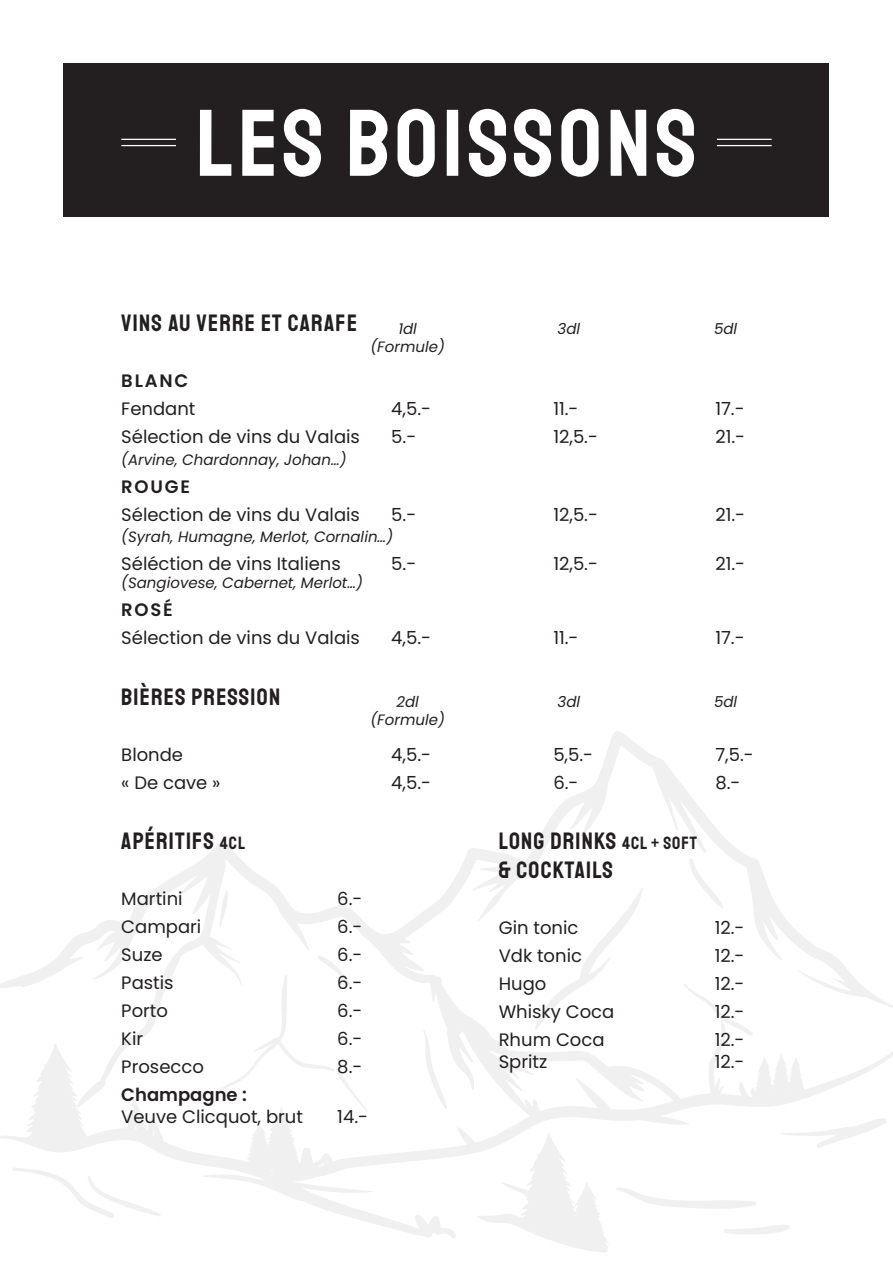
<style>
.page{position:relative;width:893px;height:1263px;background:#fff}
.page>*{position:absolute;margin:0;border:0;box-sizing:border-box;transform-origin:0 0}
.t1{font:94.8px "Staatliches";letter-spacing:.05em;color:#fff}
.t2{font:24px/28.8px "Staatliches";letter-spacing:.05em;color:#231f20}
.t3{font:18px "Poppins";color:#231f20}
.t4{font:600 18px "Poppins";letter-spacing:.1em;color:#231f20}
.t5{font:600 18px "Poppins";color:#231f20}
.t6{font:italic 15px/18px "Poppins";color:#231f20;text-align:center}
.s1{font-size:18px}
</style>
<div class="page">
<svg style="left:0;top:731px;width:893px;height:507px"></svg>
<svg style="left:689px;top:857px;width:35px;height:52px"></svg>
<svg style="left:534px;top:887px;width:109px;height:143px"></svg>
<svg style="left:423px;top:1030px;width:24px;height:79px"></svg>
<svg style="left:219px;top:890px;width:10px;height:37px"></svg>
<svg style="left:477px;top:1132px;width:132px;height:120px"></svg>
<svg style="left:217px;top:955px;width:151px;height:157px"></svg>
<svg style="left:12px;top:1167px;width:149px;height:52px"></svg>
<svg style="left:615px;top:1187px;width:142px;height:23px"></svg>
<svg style="left:723px;top:1224px;width:68px;height:11px"></svg>
<svg style="left:780px;top:1117px;width:108px;height:32px"></svg>
<div style="left:64px;top:64px;width:765px;height:153px;background:#231f20"></div>
<hr style="left:121px;top:139px;width:55px;height:1px;background:#fff">
<hr style="left:121px;top:145px;width:55px;height:1px;background:#fff">
<hr style="left:717px;top:139px;width:55px;height:1px;background:#fff">
<hr style="left:717px;top:145px;width:55px;height:1px;background:#fff">
<h1 class="t1" style="left:196px;top:80px;width:502px">LES BOISSONS</h1>
<h2 class="t2" style="left:121px;top:308px;width:237px">VINS AU VERRE ET CARAFE</h2>
<p class="t6" style="left:370px;top:320px;width:76px">1dl (Formule)</p>
<p class="t6" style="left:557px;top:320px;width:24px">3dl</p>
<p class="t6" style="left:714px;top:320px;width:25px">5dl</p>
<p class="t4" style="left:121px;top:370px;width:68px">BLANC</p>
<p class="t3" style="left:121px;top:398px;width:76px">Fendant</p>
<p class="t3" style="left:391px;top:398px;width:41px">4,5.-</p>
<p class="t3" style="left:553px;top:398px;width:27px">11.-</p>
<p class="t3" style="left:715px;top:398px;width:31px">17.-</p>
<p class="t3" style="left:121px;top:426px;width:240px">Sélection de vins du Valais</p>
<p class="t3" style="left:391px;top:426px;width:27px">5.-</p>
<p class="t3" style="left:553px;top:426px;width:46px">12,5.-</p>
<p class="t3" style="left:715px;top:426px;width:31px">21.-</p>
<p class="t6" style="left:121px;top:450px;width:227px">(Arvine, Chardonnay, Johan…)</p>
<p class="t4" style="left:121px;top:476px;width:70px">ROUGE</p>
<p class="t3" style="left:121px;top:504px;width:240px">Sélection de vins du Valais</p>
<p class="t3" style="left:391px;top:504px;width:27px">5.-</p>
<p class="t3" style="left:553px;top:504px;width:46px">12,5.-</p>
<p class="t3" style="left:715px;top:504px;width:31px">21.-</p>
<p class="t6" style="left:121px;top:528px;width:273px">(Syrah, Humagne, Merlot, Cornalin…)</p>
<p class="t3" style="left:121px;top:553px;width:221px">Séléction de vins Italiens</p>
<p class="t3" style="left:391px;top:553px;width:27px">5.-</p>
<p class="t3" style="left:553px;top:553px;width:46px">12,5.-</p>
<p class="t3" style="left:715px;top:553px;width:31px">21.-</p>
<p class="t6" style="left:121px;top:574px;width:243px">(Sangiovese, Cabernet, Merlot…)</p>
<p class="t4" style="left:121px;top:599px;width:53px">ROSÉ</p>
<p class="t3" style="left:121px;top:627px;width:240px">Sélection de vins du Valais</p>
<p class="t3" style="left:391px;top:627px;width:41px">4,5.-</p>
<p class="t3" style="left:553px;top:627px;width:27px">11.-</p>
<p class="t3" style="left:715px;top:627px;width:31px">17.-</p>
<h2 class="t2" style="left:121px;top:682px;width:160px">BIÈRES PRESSION</h2>
<p class="t6" style="left:370px;top:693px;width:76px">2dl (Formule)</p>
<p class="t6" style="left:557px;top:693px;width:24px">3dl</p>
<p class="t6" style="left:714px;top:693px;width:25px">5dl</p>
<p class="t3" style="left:121px;top:744px;width:63px">Blonde</p>
<p class="t3" style="left:391px;top:744px;width:41px">4,5.-</p>
<p class="t3" style="left:553px;top:744px;width:41px">5,5.-</p>
<p class="t3" style="left:715px;top:744px;width:40px">7,5.-</p>
<p class="t3" style="left:121px;top:772px;width:101px">« De cave »</p>
<p class="t3" style="left:391px;top:772px;width:41px">4,5.-</p>
<p class="t3" style="left:553px;top:772px;width:27px">6.-</p>
<p class="t3" style="left:715px;top:772px;width:27px">8.-</p>
<h2 class="t2" style="left:121px;top:826px;width:125px">APÉRITIFS <span class="s1">4CL</span></h2>
<p class="t3" style="left:121px;top:888px;width:63px">Martini</p>
<p class="t3" style="left:337px;top:888px;width:27px">6.-</p>
<p class="t3" style="left:121px;top:916px;width:82px">Campari</p>
<p class="t3" style="left:337px;top:916px;width:27px">6.-</p>
<p class="t3" style="left:121px;top:944px;width:43px">Suze</p>
<p class="t3" style="left:337px;top:944px;width:27px">6.-</p>
<p class="t3" style="left:121px;top:972px;width:54px">Pastis</p>
<p class="t3" style="left:337px;top:972px;width:27px">6.-</p>
<p class="t3" style="left:121px;top:1000px;width:48px">Porto</p>
<p class="t3" style="left:337px;top:1000px;width:27px">6.-</p>
<p class="t3" style="left:121px;top:1028px;width:23px">Kir</p>
<p class="t3" style="left:337px;top:1028px;width:27px">6.-</p>
<p class="t3" style="left:121px;top:1056px;width:84px">Prosecco</p>
<p class="t3" style="left:337px;top:1056px;width:27px">8.-</p>
<p class="t5" style="left:121px;top:1084px;width:127px">Champagne :</p>
<p class="t3" style="left:121px;top:1106px;width:183px">Veuve Clicquot, brut</p>
<p class="t3" style="left:337px;top:1106px;width:32px">14.-</p>
<h2 class="t2" style="left:499px;top:826px;width:200px">LONG DRINKS <span class="s1">4CL + SOFT </span>&amp; COCKTAILS</h2>
<p class="t3" style="left:499px;top:917px;width:81px">Gin tonic</p>
<p class="t3" style="left:715px;top:917px;width:31px">12.-</p>
<p class="t3" style="left:499px;top:945px;width:85px">Vdk tonic</p>
<p class="t3" style="left:715px;top:945px;width:31px">12.-</p>
<p class="t3" style="left:499px;top:973px;width:49px">Hugo</p>
<p class="t3" style="left:715px;top:973px;width:31px">12.-</p>
<p class="t3" style="left:499px;top:1001px;width:117px">Whisky Coca</p>
<p class="t3" style="left:715px;top:1001px;width:31px">12.-</p>
<p class="t3" style="left:499px;top:1029px;width:107px">Rhum Coca</p>
<p class="t3" style="left:715px;top:1029px;width:31px">12.-</p>
<p class="t3" style="left:499px;top:1051px;width:50px">Spritz</p>
<p class="t3" style="left:715px;top:1051px;width:31px">12.-</p>
</div>
